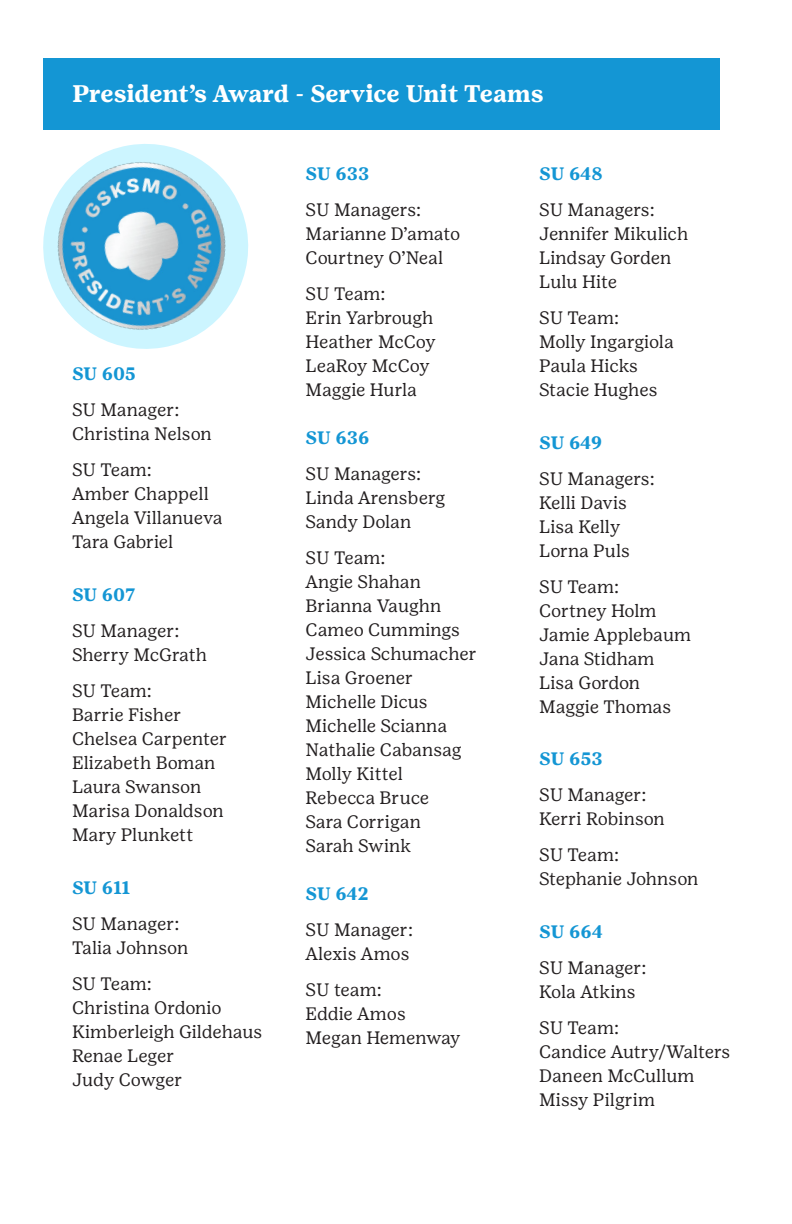
<style>
.page{position:relative;width:792px;height:1224px;background:#fff}
.page>*{position:absolute;margin:0;border:0;box-sizing:border-box;transform-origin:0 0}
.t1{font:700 24px "Girl Scout Text";color:#fff}
.t2{font:18px/24px "Girl Scout Text";color:#231f20}
.t3{font:700 18px "Girl Scout Text";letter-spacing:-.02em;color:#1496d4}
</style>
<div class="page">
<div style="left:43px;top:58px;width:677px;height:72px;background:#1496d4"></div>
<img style="left:43px;top:144px;width:206px;height:205px">
<h1 class="t1" style="left:72px;top:79px;width:473px">President’s Award - Service Unit Teams</h1>
<p class="t3" style="left:72px;top:363px;width:66px">SU 605</p>
<p class="t2" style="left:72px;top:398px;width:141px">SU Manager:<br>Christina Nelson</p>
<p class="t2" style="left:72px;top:458px;width:152px">SU Team:<br>Amber Chappell<br>Angela Villanueva<br>Tara Gabriel</p>
<p class="t3" style="left:72px;top:584px;width:65px">SU 607</p>
<p class="t2" style="left:72px;top:618px;width:137px">SU Manager:<br>Sherry McGrath</p>
<p class="t2" style="left:72px;top:678px;width:157px">SU Team:<br>Barrie Fisher<br>Chelsea Carpenter<br>Elizabeth Boman<br>Laura Swanson<br>Marisa Donaldson<br>Mary Plunkett</p>
<p class="t3" style="left:72px;top:876px;width:60px">SU 611</p>
<p class="t2" style="left:72px;top:911px;width:118px">SU Manager:<br>Talia Johnson</p>
<p class="t2" style="left:72px;top:971px;width:192px">SU Team:<br>Christina Ordonio<br>Kimberleigh Gildehaus<br>Renae Leger<br>Judy Cowger</p>
<p class="t3" style="left:306px;top:163px;width:65px">SU 633</p>
<p class="t2" style="left:306px;top:197px;width:156px">SU Managers:<br>Marianne D’amato<br>Courtney O’Neal</p>
<p class="t2" style="left:306px;top:281px;width:132px">SU Team:<br>Erin Yarbrough<br>Heather McCoy<br>LeaRoy McCoy<br>Maggie Hurla</p>
<p class="t3" style="left:306px;top:427px;width:66px">SU 636</p>
<p class="t2" style="left:306px;top:461px;width:141px">SU Managers:<br>Linda Arensberg<br>Sandy Dolan</p>
<p class="t2" style="left:306px;top:545px;width:173px">SU Team:<br>Angie Shahan<br>Brianna Vaughn<br>Cameo Cummings<br>Jessica Schumacher<br>Lisa Groener<br>Michelle Dicus<br>Michelle Scianna<br>Nathalie Cabansag<br>Molly Kittel<br>Rebecca Bruce<br>Sara Corrigan<br>Sarah Swink</p>
<p class="t3" style="left:306px;top:883px;width:65px">SU 642</p>
<p class="t2" style="left:306px;top:917px;width:109px">SU Manager:<br>Alexis Amos</p>
<p class="t2" style="left:306px;top:977px;width:157px">SU team:<br>Eddie Amos<br>Megan Hemenway</p>
<p class="t3" style="left:539px;top:163px;width:65px">SU 648</p>
<p class="t2" style="left:539px;top:197px;width:151px">SU Managers:<br>Jennifer Mikulich<br>Lindsay Gorden<br>Lulu Hite</p>
<p class="t2" style="left:539px;top:305px;width:136px">SU Team:<br>Molly Ingargiola<br>Paula Hicks<br>Stacie Hughes</p>
<p class="t3" style="left:539px;top:431px;width:65px">SU 649</p>
<p class="t2" style="left:539px;top:466px;width:117px">SU Managers:<br>Kelli Davis<br>Lisa Kelly<br>Lorna Puls</p>
<p class="t2" style="left:539px;top:574px;width:154px">SU Team:<br>Cortney Holm<br>Jamie Applebaum<br>Jana Stidham<br>Lisa Gordon<br>Maggie Thomas</p>
<p class="t3" style="left:539px;top:748px;width:65px">SU 653</p>
<p class="t2" style="left:539px;top:783px;width:127px">SU Manager:<br>Kerri Robinson</p>
<p class="t2" style="left:539px;top:843px;width:161px">SU Team:<br>Stephanie Johnson</p>
<p class="t3" style="left:539px;top:921px;width:65px">SU 664</p>
<p class="t2" style="left:539px;top:956px;width:109px">SU Manager:<br>Kola Atkins</p>
<p class="t2" style="left:539px;top:1016px;width:193px">SU Team:<br>Candice Autry/Walters<br>Daneen McCullum<br>Missy Pilgrim</p>
</div>
